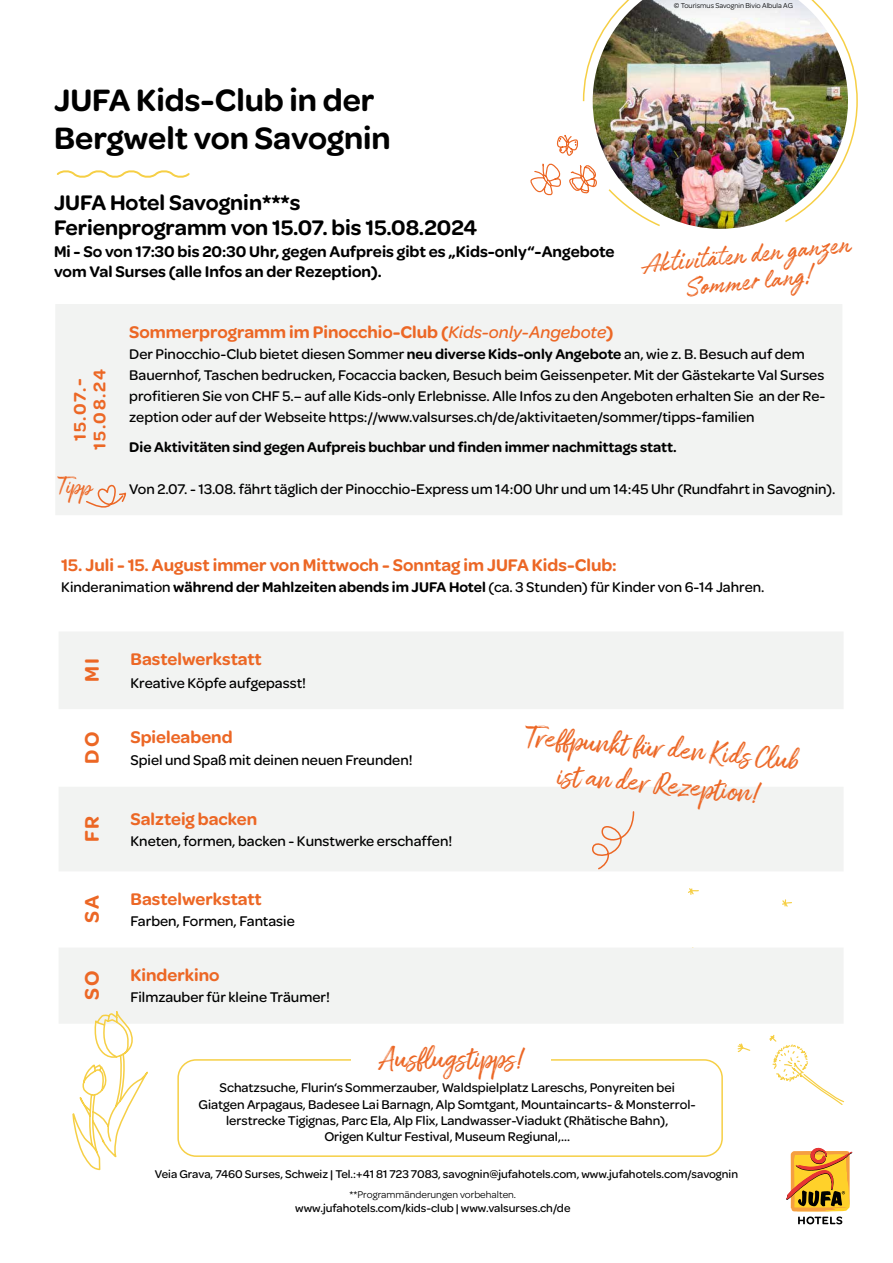
<style>
.page{position:relative;width:893px;height:1263px;background:#fff}
.page>*{position:absolute;margin:0;border:0;box-sizing:border-box;transform-origin:0 0}
.t1{font:600 33px/37.5px "Omnes";color:#000}
.t2{font:30px/36px "Amithen";color:#ec6725;text-align:center}
.t3{font:30px/27px "Authenia";color:#ec6725;text-align:center}
.t4{font:24px "Amithen";color:#ec6725}
.t5{font:600 22.5px "Omnes";color:#000}
.t6{font:600 21px "Omnes";letter-spacing:.1em;color:#ec6725}
.t7{font:600 18px/19.5px "Omnes";color:#ec6725;text-align:center}
.t8{font:600 16.5px/19.8px "Omnes";color:#000}
.t9{font:500 15px/21px "Omnes";color:#000}
.t10{font:600 15px "Omnes";color:#000}
.t11{font:500 13.5px/16.2px "Omnes";color:#000;text-align:center}
.t12{font:500 12px "Omnes";color:#000}
.t13{font:10.5px "Omnes";color:#000}
.t14{font:7.5px "Omnes";color:#000}
.s1{font-weight:500;font-style:italic}
.s2{font-weight:600}
</style>
<div class="page">
<img style="left:683px;top:223px;width:75px;height:6px">
<div style="left:56px;top:304px;width:786px;height:211px;background:#f2f3f2"></div>
<svg style="left:786px;top:1147px;width:66px;height:77px"></svg>
<svg style="left:56px;top:170px;width:134px;height:8px"></svg>
<img style="left:582px;top:0;width:276px;height:223px">
<svg style="left:607px;top:188px;width:55px;height:39px"></svg>
<div style="left:177px;top:1059px;width:546px;height:98px;border:2px solid #f6cf45;border-radius:18px"></div>
<div style="left:351px;top:1036px;width:200px;height:46px;background:#fff"></div>
<svg style="left:530px;top:133px;width:69px;height:63px"></svg>
<svg style="left:649px;top:1034px;width:196px;height:77px"></svg>
<svg style="left:59px;top:632px;width:784px;height:391px;fill:#f2f3f2"></svg>
<svg style="left:71px;top:1012px;width:78px;height:159px"></svg>
<svg style="left:592px;top:810px;width:43px;height:61px"></svg>
<svg style="left:85px;top:484px;width:42px;height:27px"></svg>
<p class="t14" style="left:674px;top:1px;width:121px">© Tourismus Savognin Bivio Albula AG</p>
<h1 class="t1" style="left:54px;top:80px;width:338px">JUFA Kids-Club in der<br>Bergwelt von Savognin</h1>
<h3 class="t5" style="left:54px;top:186px;width:248px">JUFA Hotel Savognin***s</h3>
<h3 class="t5" style="left:54px;top:211px;width:425px">Ferienprogramm von 15.07. bis 15.08.2024</h3>
<p class="t8" style="left:54px;top:241px;width:562px">Mi - So von 17:30 bis 20:30 Uhr, gegen Aufpreis gibt es „Kids-only“-Angebote vom Val Surses (alle Infos an der Rezeption).</p>
<h2 class="t3" style="left:641px;top:255px;width:210px;rotate:-6deg">Aktivitäten den ganzen<br>Sommer lang!</h2>
<p class="t7" style="left:69px;top:450px;width:82px;rotate:-90deg">15.07.-<br>15.08.24</p>
<h3 class="t4" style="left:59px;top:470px;width:35px;rotate:5deg">Tipp</h3>
<p class="t7" style="left:129px;top:321px;width:486px">Sommerprogramm im Pinocchio-Club (<span class="s1">Kids-only-Angebote</span>)</p>
<p class="t9" style="left:129px;top:343px;width:698px">Der Pinocchio-Club bietet diesen Sommer <span class="s2">neu diverse Kids-only Angebote</span> an, wie z. B. Besuch auf dem Bauernhof, Taschen bedrucken, Focaccia backen, Besuch beim Geissenpeter. Mit der Gästekarte Val Surses profitieren Sie von CHF 5.– auf alle Kids-only Erlebnisse. Alle Infos zu den Angeboten erhalten Sie an der Re&shy;zeption oder auf der Webseite https://www.valsurses.ch/de/aktivitaeten/sommer/tipps-familien</p>
<p class="t10" style="left:129px;top:436px;width:549px">Die Aktivitäten sind gegen Aufpreis buchbar und finden immer nachmittags statt.</p>
<p class="t9" style="left:129px;top:478px;width:708px">Von 2.07. - 13.08. fährt täglich der Pinocchio-Express um 14:00 Uhr und um 14:45 Uhr (Rundfahrt in Savognin).</p>
<p class="t7" style="left:61px;top:554px;width:557px">15. Juli - 15. August immer von Mittwoch - Sonntag im JUFA Kids-Club:</p>
<p class="t9" style="left:61px;top:575px;width:705px">Kinderanimation <span class="s2">während der Mahlzeiten abends im JUFA Hotel</span> (ca. 3 Stunden) für Kinder von 6-14 Jahren.</p>
<h3 class="t6" style="left:77px;top:682px;width:25px;rotate:-90deg">MI</h3>
<p class="t7" style="left:131px;top:649px;width:133px">Bastelwerkstatt</p>
<p class="t9" style="left:131px;top:671px;width:177px">Kreative Köpfe aufgepasst!</p>
<h3 class="t6" style="left:77px;top:764px;width:33px;rotate:-90deg">DO</h3>
<p class="t7" style="left:131px;top:726px;width:104px">Spieleabend</p>
<p class="t9" style="left:131px;top:749px;width:284px">Spiel und Spaß mit deinen neuen Freunden!</p>
<h3 class="t6" style="left:77px;top:842px;width:28px;rotate:-90deg">FR</h3>
<p class="t7" style="left:131px;top:808px;width:128px">Salzteig backen</p>
<p class="t9" style="left:131px;top:829px;width:323px">Kneten, formen, backen - Kunstwerke erschaffen!</p>
<h3 class="t6" style="left:77px;top:923px;width:29px;rotate:-90deg">SA</h3>
<p class="t7" style="left:131px;top:888px;width:133px">Bastelwerkstatt</p>
<p class="t9" style="left:131px;top:910px;width:166px">Farben, Formen, Fantasie</p>
<h3 class="t6" style="left:77px;top:1000px;width:31px;rotate:-90deg">SO</h3>
<p class="t7" style="left:131px;top:965px;width:91px">Kinderkino</p>
<p class="t9" style="left:131px;top:986px;width:201px">Filmzauber für kleine Träumer!</p>
<h2 class="t2" style="left:528px;top:720px;width:275px;rotate:5deg">Treffpunkt für den Kids Club ist an der Rezeption!</h2>
<h2 class="t2" style="left:378px;top:1041px;width:149px">Ausflugstipps!</h2>
<p class="t11" style="left:199px;top:1079px;width:499px">Schatzsuche, Flurin‘s Sommerzauber, Waldspielplatz Lareschs, Ponyreiten bei Giatgen Arpagaus, Badesee Lai Barnagn, Alp Somtgant, Mountaincarts- &amp; Monsterrol&shy;lerstrecke Tigignas, Parc Ela, Alp Flix, Landwasser-Viadukt (Rhätische Bahn),<br>Origen Kultur Festival, Museum Regiunal,...</p>
<p class="t12" style="left:155px;top:1165px;width:585px">Veia Grava, 7460 Surses, Schweiz | Tel.:+41 81 723 7083, savognin@jufahotels.com, www.jufahotels.com/savognin</p>
<p class="t13" style="left:350px;top:1187px;width:168px">**Programmänderungen vorbehalten.</p>
<p class="t12" style="left:295px;top:1199px;width:277px">www.jufahotels.com/kids-club | www.valsurses.ch/de</p>
</div>
